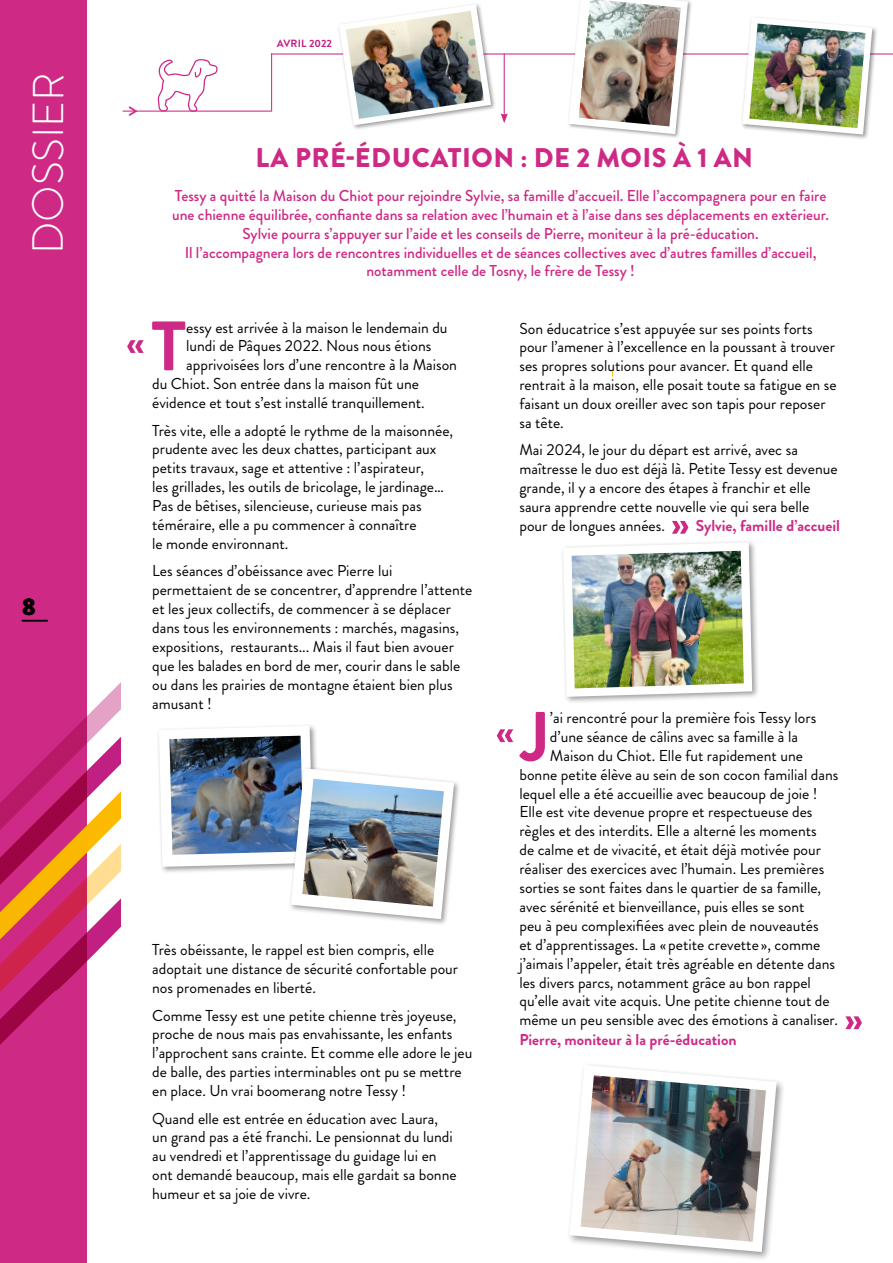
<style>
.page{position:relative;width:893px;height:1263px;background:#fff}
.page>*{position:absolute;margin:0;border:0;box-sizing:border-box;transform-origin:0 0}
.t1{font:700 69.75px "Brandon Grotesque";color:#ce2985}
.t2{font:300 43.5px "Brandon Grotesque";letter-spacing:-.005em;color:#fff}
.t3{font:900 27px "Brandon Grotesque";letter-spacing:.02em;color:#ce2985}
.t4{font:900 24px "Brandon Grotesque";color:#000}
.t5{font:500 21px "Brandon Grotesque";color:#ce2985}
.t6{font:15.75px/18.9px "Brandon Grotesque";color:#000}
.t7{font:500 15.75px/18.9px "Brandon Grotesque";color:#ce2985;text-align:center}
.t8{font:700 15.75px "Brandon Grotesque";color:#ce2985}
.t9{font:700 10.5px "Brandon Grotesque";color:#c21f82}
</style>
<div class="page">
<div style="left:0;top:0;width:86px;height:1263px;background:#ce2985"></div>
<svg style="left:50px;top:694px;width:71px;height:59px"></svg>
<svg style="left:0;top:753px;width:121px;height:387px"></svg>
<svg style="left:22px;top:620px;width:26px;height:1px"></svg>
<hr style="left:123px;top:53px;width:770px;height:2px;background:#ce2985">
<hr style="left:123px;top:111px;width:148px;height:1px;background:#ce2985">
<hr style="left:504px;top:53px;width:1px;height:63px;background:#ce2985">
<svg style="left:501px;top:113px;width:7px;height:10px"></svg>
<hr style="left:271px;top:53px;width:1px;height:59px;background:#ce2985">
<div style="left:115px;top:29px;width:156px;height:60px;background:#fff"></div>
<svg style="left:157px;top:59px;width:61px;height:53px"></svg>
<div style="left:337px;top:2px;width:160px;height:129px;background:#000;opacity:.4"></div>
<svg style="left:339px;top:4px;width:152px;height:121px"></svg>
<img style="left:346px;top:11px;width:138px;height:108px">
<div style="left:560px;top:539px;width:200px;height:166px;background:#000;opacity:.4"></div>
<svg style="left:563px;top:542px;width:189px;height:155px"></svg>
<img style="left:572px;top:551px;width:172px;height:137px">
<div style="left:567px;top:0;width:126px;height:139px;background:#000;opacity:.4"></div>
<svg style="left:568px;top:0;width:120px;height:134px"></svg>
<img style="left:579px;top:0;width:102px;height:126px">
<div style="left:288px;top:765px;width:173px;height:161px;background:#000;opacity:.4"></div>
<img style="left:159px;top:726px;width:295px;height:193px">
<img style="left:302px;top:779px;width:142px;height:127px">
<div style="left:740px;top:15px;width:138px;height:125px;background:#000;opacity:.4"></div>
<svg style="left:742px;top:17px;width:130px;height:117px"></svg>
<img style="left:749px;top:24px;width:117px;height:104px">
<div style="left:566px;top:1062px;width:220px;height:199px;background:#000;opacity:.4"></div>
<svg style="left:569px;top:1065px;width:208px;height:187px"></svg>
<img style="left:581px;top:1075px;width:185px;height:167px">
<svg style="left:127px;top:340px;width:17px;height:13px"></svg>
<svg style="left:497px;top:729px;width:16px;height:13px"></svg>
<svg style="left:672px;top:521px;width:16px;height:13px"></svg>
<svg style="left:845px;top:1016px;width:17px;height:13px"></svg>
<h2 class="t2" style="left:18px;top:254px;width:183px;rotate:-90deg">DOSSIER</h2>
<h3 class="t4" style="left:22px;top:589px;width:15px">8</h3>
<p class="t9" style="left:277px;top:36px;width:57px">AVRIL 2022</p>
<h3 class="t5" style="left:129px;top:94px;width:11px">&gt;</h3>
<h3 class="t3" style="left:255px;top:139px;width:499px">LA PRÉ-ÉDUCATION : DE 2 MOIS À 1 AN</h3>
<p class="t7" style="left:172px;top:186px;width:658px">Tessy a quitté la Maison du Chiot pour rejoindre Sylvie, sa famille d’accueil. Elle l’accompagnera pour en faire une chienne équilibrée, confiante dans sa relation avec l’humain et à l’aise dans ses déplacements en extérieur.<br>Sylvie pourra s’appuyer sur l’aide et les conseils de Pierre, moniteur à la pré-éducation.<br>Il l’accompagnera lors de rencontres individuelles et de séances collectives avec d’autres familles d’accueil, notamment celle de Tosny, le frère de Tessy !</p>
<h1 class="t1" style="left:151px;top:298px;width:36px">T</h1>
<p class="t6" style="left:186px;top:318px;width:263px">essy est arrivée à la maison le lendemain du</p>
<p class="t6" style="left:186px;top:337px;width:247px">lundi de Pâques 2022. Nous nous étions</p>
<p class="t6" style="left:186px;top:356px;width:272px">apprivoisées lors d’une rencontre à la Maison</p>
<p class="t6" style="left:152px;top:375px;width:268px">du Chiot. Son entrée dans la maison fût une</p>
<p class="t6" style="left:152px;top:393px;width:274px">évidence et tout s’est installé tranquillement.</p>
<p class="t6" style="left:152px;top:421px;width:303px">Très vite, elle a adopté le rythme de la maisonnée, prudente avec les deux chattes, participant aux petits travaux, sage et attentive : l’aspirateur,<br>les grillades, les outils de bricolage, le jardinage… Pas de bêtises, silencieuse, curieuse mais pas téméraire, elle a pu commencer à connaître<br>le monde environnant.</p>
<p class="t6" style="left:152px;top:562px;width:322px">Les séances d’obéissance avec Pierre lui permettaient de se concentrer, d’apprendre l’attente et les jeux collectifs, de commencer à se déplacer dans tous les environnements : marchés, magasins, expositions, restaurants... Mais il faut bien avouer que les balades en bord de mer, courir dans le sable ou dans les prairies de montagne étaient bien plus amusant !</p>
<p class="t6" style="left:152px;top:941px;width:307px">Très obéissante, le rappel est bien compris, elle adoptait une distance de sécurité confortable pour nos promenades en liberté.</p>
<p class="t6" style="left:152px;top:1006px;width:322px">Comme Tessy est une petite chienne très joyeuse, proche de nous mais pas envahissante, les enfants l’approchent sans crainte. Et comme elle adore le jeu de balle, des parties interminables ont pu se mettre en place. Un vrai boomerang notre Tessy !</p>
<p class="t6" style="left:152px;top:1109px;width:306px">Quand elle est entrée en éducation avec Laura, un grand pas a été franchi. Le pensionnat du lundi au vendredi et l’apprentissage du guidage lui en ont demandé beaucoup, mais elle gardait sa bonne humeur et sa joie de vivre.</p>
<p class="t6" style="left:519px;top:319px;width:319px">Son éducatrice s’est appuyée sur ses points forts pour l’amener à l’excellence en la poussant à trouver ses propres solutions pour avancer. Et quand elle rentrait à la maison, elle posait toute sa fatigue en se faisant un doux oreiller avec son tapis pour reposer sa tête.</p>
<p class="t6" style="left:519px;top:441px;width:320px">Mai 2024, le jour du départ est arrivé, avec sa maîtresse le duo est déjà là. Petite Tessy est devenue grande, il y a encore des étapes à franchir et elle saura apprendre cette nouvelle vie qui sera belle pour de longues années.</p>
<p class="t8" style="left:696px;top:515px;width:146px">Sylvie, famille d’accueil</p>
<h1 class="t1" style="left:521px;top:688px;width:31px">J</h1>
<p class="t6" style="left:550px;top:708px;width:268px">’ai rencontré pour la première fois Tessy lors</p>
<p class="t6" style="left:550px;top:727px;width:250px">d’une séance de câlins avec sa famille à la</p>
<p class="t6" style="left:550px;top:746px;width:255px">Maison du Chiot. Elle fut rapidement une</p>
<p class="t6" style="left:519px;top:765px;width:321px">bonne petite élève au sein de son cocon familial dans</p>
<p class="t6" style="left:519px;top:784px;width:300px">lequel elle a été accueillie avec beaucoup de joie !</p>
<p class="t6" style="left:519px;top:803px;width:295px">Elle est vite devenue propre et respectueuse des</p>
<p class="t6" style="left:519px;top:822px;width:299px">règles et des interdits. Elle a alterné les moments</p>
<p class="t6" style="left:519px;top:841px;width:303px">de calme et de vivacité, et était déjà motivée pour</p>
<p class="t6" style="left:519px;top:859px;width:306px">réaliser des exercices avec l’humain. Les premières</p>
<p class="t6" style="left:519px;top:878px;width:303px">sorties se sont faites dans le quartier de sa famille,</p>
<p class="t6" style="left:519px;top:897px;width:287px">avec sérénité et bienveillance, puis elles se sont</p>
<p class="t6" style="left:519px;top:916px;width:301px">peu à peu complexifiées avec plein de nouveautés</p>
<p class="t6" style="left:519px;top:935px;width:302px">et d’apprentissages. La « petite crevette », comme</p>
<p class="t6" style="left:519px;top:954px;width:317px">j’aimais l’appeler, était très agréable en détente dans</p>
<p class="t6" style="left:519px;top:973px;width:293px">les divers parcs, notamment grâce au bon rappel</p>
<p class="t6" style="left:519px;top:992px;width:312px">qu’elle avait vite acquis. Une petite chienne tout de</p>
<p class="t6" style="left:519px;top:1011px;width:320px">même un peu sensible avec des émotions à canaliser.</p>
<p class="t8" style="left:519px;top:1028px;width:219px">Pierre, moniteur à la pré-éducation</p>
</div>
